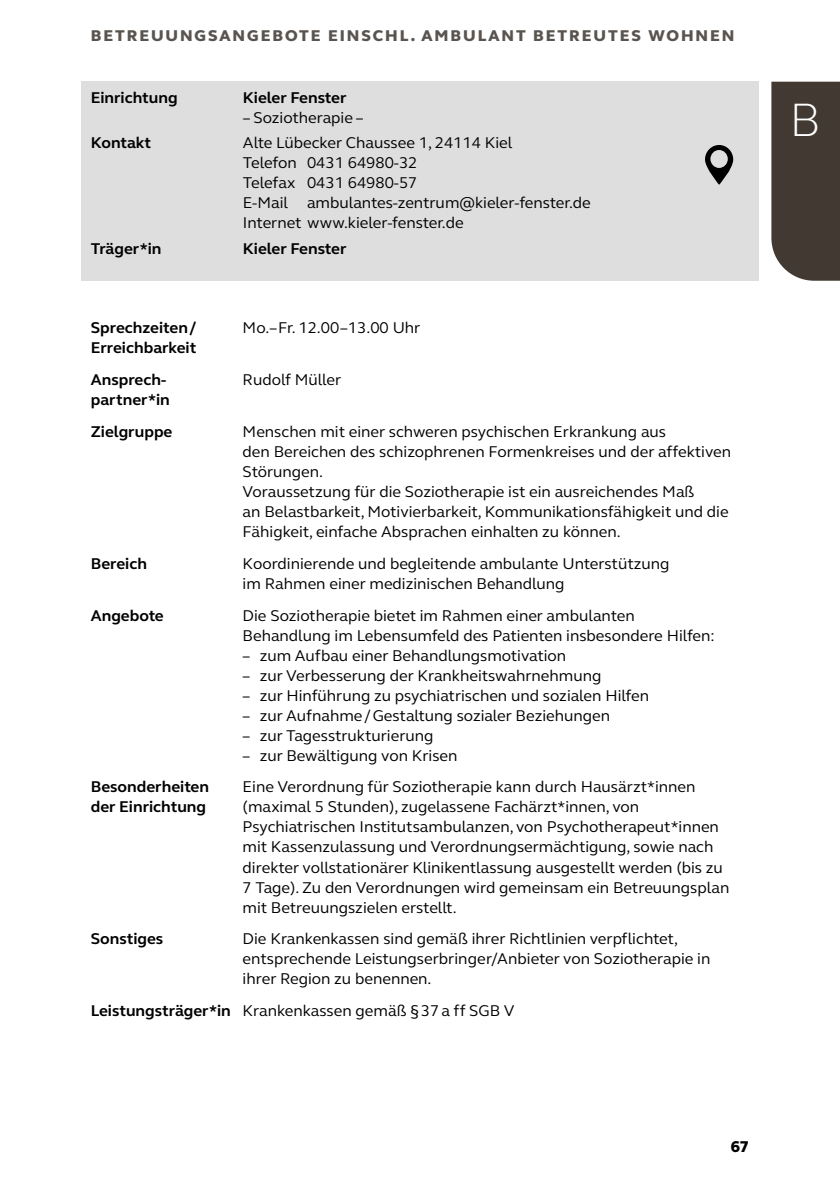
<style>
.page{position:relative;width:840px;height:1191px;background:#fff}
.page>*{position:absolute;margin:0;border:0;box-sizing:border-box;transform-origin:0 0}
.t1{font:300 48px "FS Elliot Pro";color:#fff}
.t2{font:16px/20px "FS Elliot Pro";color:#000}
.t3{font:700 16px "FS Elliot Pro";color:#000}
.t4{font:800 16px "FS Elliot Pro";letter-spacing:.12em;color:#59544f}
.t5{font:800 16px "FS Elliot Pro";color:#000}
.s1{font-weight:700}
</style>
<div class="page">
<div style="left:771px;top:82px;width:68px;height:199px;background:#423932"></div>
<div style="left:82px;top:82px;width:676px;height:199px;background:#dedede"></div>
<svg style="left:705px;top:145px;width:27px;height:40px"></svg>
<p class="t4" style="left:91px;top:25px;width:644px">BETREUUNGSANGEBOTE EINSCHL. AMBULANT BETREUTES WOHNEN</p>
<p class="t3" style="left:91px;top:87px;width:88px">Einrichtung</p>
<p class="t3" style="left:243px;top:87px;width:105px">Kieler Fenster</p>
<p class="t2" style="left:243px;top:107px;width:122px">– Soziotherapie –</p>
<p class="t3" style="left:91px;top:132px;width:62px">Kontakt</p>
<p class="t2" style="left:243px;top:133px;width:349px">Alte Lübecker Chaussee 1, 24114 Kiel<br>Telefon 0431 64980-32<br>Telefax 0431 64980-57<br>E-Mail ambulantes-zentrum@kieler-fenster.de Internet www.kieler-fenster.de</p>
<p class="t3" style="left:91px;top:238px;width:72px">Träger*in</p>
<p class="t3" style="left:243px;top:238px;width:105px">Kieler Fenster</p>
<p class="t3" style="left:91px;top:317px;width:107px">Sprechzeiten /</p>
<p class="t2" style="left:242px;top:317px;width:179px">Mo.–Fr. 12.00–13.00 Uhr</p>
<p class="t3" style="left:91px;top:337px;width:107px">Erreichbarkeit</p>
<p class="t3" style="left:91px;top:369px;width:77px">Ansprech-</p>
<p class="t2" style="left:242px;top:369px;width:100px">Rudolf Müller</p>
<p class="t3" style="left:91px;top:389px;width:80px">partner*in</p>
<p class="t3" style="left:91px;top:421px;width:83px">Zielgruppe</p>
<p class="t2" style="left:242px;top:421px;width:489px">Menschen mit einer schweren psychischen Erkrankung aus<br>den Bereichen des schizophrenen Formenkreises und der affektiven Störungen.<br>Voraussetzung für die Soziotherapie ist ein ausreichendes Maß<br>an Belastbarkeit, Motivierbarkeit, Kommunikationsfähigkeit und die Fähigkeit, einfache Absprachen einhalten zu können.</p>
<p class="t3" style="left:91px;top:552px;width:58px">Bereich</p>
<p class="t2" style="left:242px;top:553px;width:428px">Koordinierende und begleitende ambulante Unterstützung im Rahmen einer medizinischen Behandlung</p>
<p class="t3" style="left:91px;top:604px;width:74px">Angebote</p>
<p class="t2" style="left:242px;top:605px;width:473px">Die Soziotherapie bietet im Rahmen einer ambulanten<br>Behandlung im Lebensumfeld des Patienten insbesondere Hilfen:</p>
<p class="t2" style="left:242px;top:645px;width:325px">– zum Aufbau einer Behandlungsmotivation</p>
<p class="t2" style="left:242px;top:665px;width:360px">– zur Verbesserung der Krankheitswahrnehmung</p>
<p class="t2" style="left:242px;top:685px;width:408px">– zur Hinführung zu psychiatrischen und sozialen Hilfen</p>
<p class="t2" style="left:242px;top:705px;width:369px">– zur Aufnahme / Gestaltung sozialer Beziehungen</p>
<p class="t2" style="left:242px;top:725px;width:192px">– zur Tagesstrukturierung</p>
<p class="t2" style="left:242px;top:745px;width:216px">– zur Bewältigung von Krisen</p>
<p class="t3" style="left:91px;top:776px;width:120px">Besonderheiten</p>
<p class="t2" style="left:242px;top:776px;width:454px">Eine Verordnung für Soziotherapie kann durch Hausärzt*innen</p>
<p class="t3" style="left:91px;top:796px;width:117px">der Einrichtung</p>
<p class="t2" style="left:242px;top:796px;width:488px">(maximal 5 Stunden), zugelassene Fachärzt*innen, von Psychiatrischen Institutsambulanzen, von Psychotherapeut*innen mit Kassenzulassung und Verordnungsermächtigung, sowie nach direkter vollstationärer Klinikentlassung ausgestellt werden (bis zu 7 Tage). Zu den Verordnungen wird gemeinsam ein Betreuungsplan mit Betreuungszielen erstellt.</p>
<p class="t3" style="left:91px;top:928px;width:74px">Sonstiges</p>
<p class="t2" style="left:242px;top:928px;width:469px">Die Krankenkassen sind gemäß ihrer Richtlinien verpflichtet, entsprechende Leistungserbringer/Anbieter von Soziotherapie in ihrer Region zu benennen.</p>
<p class="t2" style="left:91px;top:1000px;width:425px"><span class="s1">Leistungsträger*in</span> Krankenkassen gemäß § 37 a ff SGB V</p>
<h1 class="t1" style="left:789px;top:88px;width:33px">B</h1>
<p class="t5" style="left:730px;top:1135px;width:20px">67</p>
</div>
